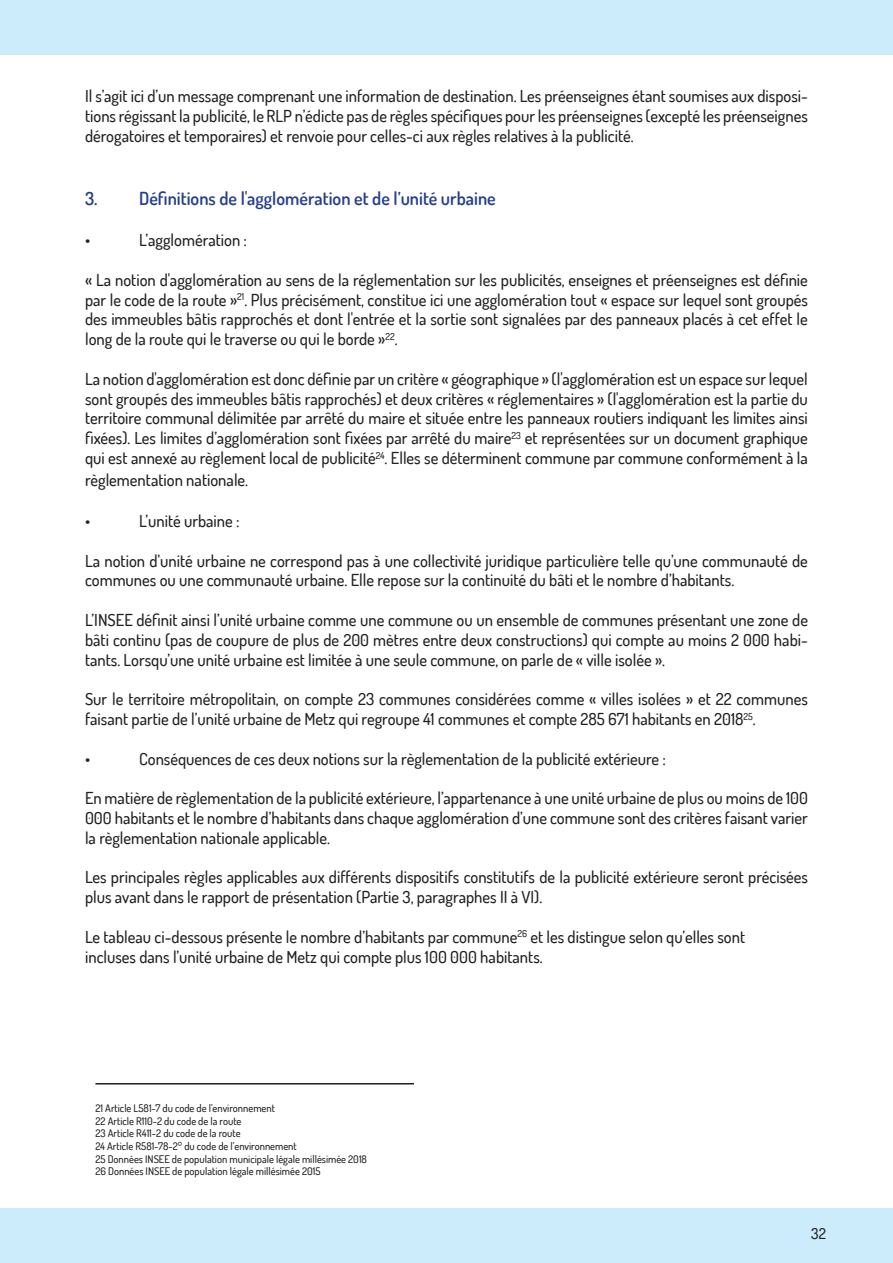
<style>
.page{position:relative;width:893px;height:1263px;background:#fff}
.page>*{position:absolute;margin:0;border:0;box-sizing:border-box;transform-origin:0 0}
.t1{font:600 18px "Dosis";color:#253f8e}
.t2{font:500 16.5px/19.8px "Dosis";color:#231f20;text-align:justify}
.t3{font:500 15px "Dosis";color:#231f20}
.t4{font:500 10.5px/12.6px "Dosis";color:#231f20}
</style>
<div class="page">
<hr style="left:95px;top:1083px;width:319px;height:1px;background:#231f20">
<div style="left:0;top:1209px;width:893px;height:54px;background:#ccecfb"></div>
<div style="left:0;top:0;width:893px;height:54px;background:#ccecfb"></div>
<p class="t2" style="left:85px;top:86px;width:724px">Il s’agit ici d’un message comprenant une information de destination. Les préenseignes étant soumises aux disposi&shy;tions régissant la publicité, le RLP n’édicte pas de règles spécifiques pour les préenseignes (excepté les préenseignes dérogatoires et temporaires) et renvoie pour celles-ci aux règles relatives à la publicité.</p>
<p class="t1" style="left:85px;top:186px;width:412px">3. Définitions de l'agglomération et de l’unité urbaine</p>
<p class="t2" style="left:85px;top:230px;width:7px">•</p>
<p class="t2" style="left:139px;top:230px;width:110px">L’agglomération :</p>
<p class="t2" style="left:85px;top:269px;width:724px">« La notion d'agglomération au sens de la réglementation sur les publicités, enseignes et préenseignes est définie par le code de la route »<sup>21</sup>. Plus précisément, constitue ici une agglomération tout « espace sur lequel sont groupés des immeubles bâtis rapprochés et dont l'entrée et la sortie sont signalées par des panneaux placés à cet effet le long de la route qui le traverse ou qui le borde »<sup>22</sup>.</p>
<p class="t2" style="left:85px;top:368px;width:724px">La notion d'agglomération est donc définie par un critère « géographique » (l'agglomération est un espace sur lequel sont groupés des immeubles bâtis rapprochés) et deux critères « réglementaires » (l'agglomération est la partie du territoire communal délimitée par arrêté du maire et située entre les panneaux routiers indiquant les limites ainsi fixées). Les limites d’agglomération sont fixées par arrêté du maire<sup>23</sup> et représentées sur un document graphique qui est annexé au règlement local de publicité<sup>24</sup>. Elles se déterminent commune par commune conformément à la</p>
<p class="t2" style="left:85px;top:469px;width:165px">règlementation nationale.</p>
<p class="t2" style="left:85px;top:511px;width:7px">•</p>
<p class="t2" style="left:139px;top:511px;width:102px">L’unité urbaine :</p>
<p class="t2" style="left:85px;top:550px;width:724px">La notion d’unité urbaine ne correspond pas à une collectivité juridique particulière telle qu’une communauté de communes ou une communauté urbaine. Elle repose sur la continuité du bâti et le nombre d’habitants.</p>
<p class="t2" style="left:85px;top:610px;width:724px">L’INSEE définit ainsi l’unité urbaine comme une commune ou un ensemble de communes présentant une zone de bâti continu (pas de coupure de plus de 200 mètres entre deux constructions) qui compte au moins 2 000 habi&shy;tants. Lorsqu’une unité urbaine est limitée à une seule commune, on parle de « ville isolée ».</p>
<p class="t2" style="left:85px;top:689px;width:724px">Sur le territoire métropolitain, on compte 23 communes considérées comme « villes isolées » et 22 communes faisant partie de l’unité urbaine de Metz qui regroupe 41 communes et compte 285 671 habitants en 2018<sup>25</sup>.</p>
<p class="t2" style="left:85px;top:748px;width:7px">•</p>
<p class="t2" style="left:139px;top:748px;width:528px">Conséquences de ces deux notions sur la règlementation de la publicité extérieure :</p>
<p class="t2" style="left:85px;top:788px;width:724px">En matière de règlementation de la publicité extérieure, l’appartenance à une unité urbaine de plus ou moins de 100<br>000 habitants et le nombre d’habitants dans chaque agglomération d’une commune sont des critères faisant varier la règlementation nationale applicable.</p>
<p class="t2" style="left:85px;top:867px;width:724px">Les principales règles applicables aux différents dispositifs constitutifs de la publicité extérieure seront précisées plus avant dans le rapport de présentation (Partie 3, paragraphes II à VI).</p>
<p class="t2" style="left:85px;top:926px;width:662px">Le tableau ci-dessous présente le nombre d’habitants par commune<sup>26</sup> et les distingue selon qu’elles sont incluses dans l’unité urbaine de Metz qui compte plus 100 000 habitants.</p>
<p class="t4" style="left:95px;top:1102px;width:273px">21 Article L581-7 du code de l’environnement<br>22 Article R110-2 du code de la route<br>23 Article R411-2 du code de la route<br>24 Article R581-78-2° du code de l’environnement<br>25 Données INSEE de population municipale légale millésimée 2018<br>26 Données INSEE de population légale millésimée 2015</p>
<p class="t3" style="left:811px;top:1223px;width:16px">32</p>
</div>
